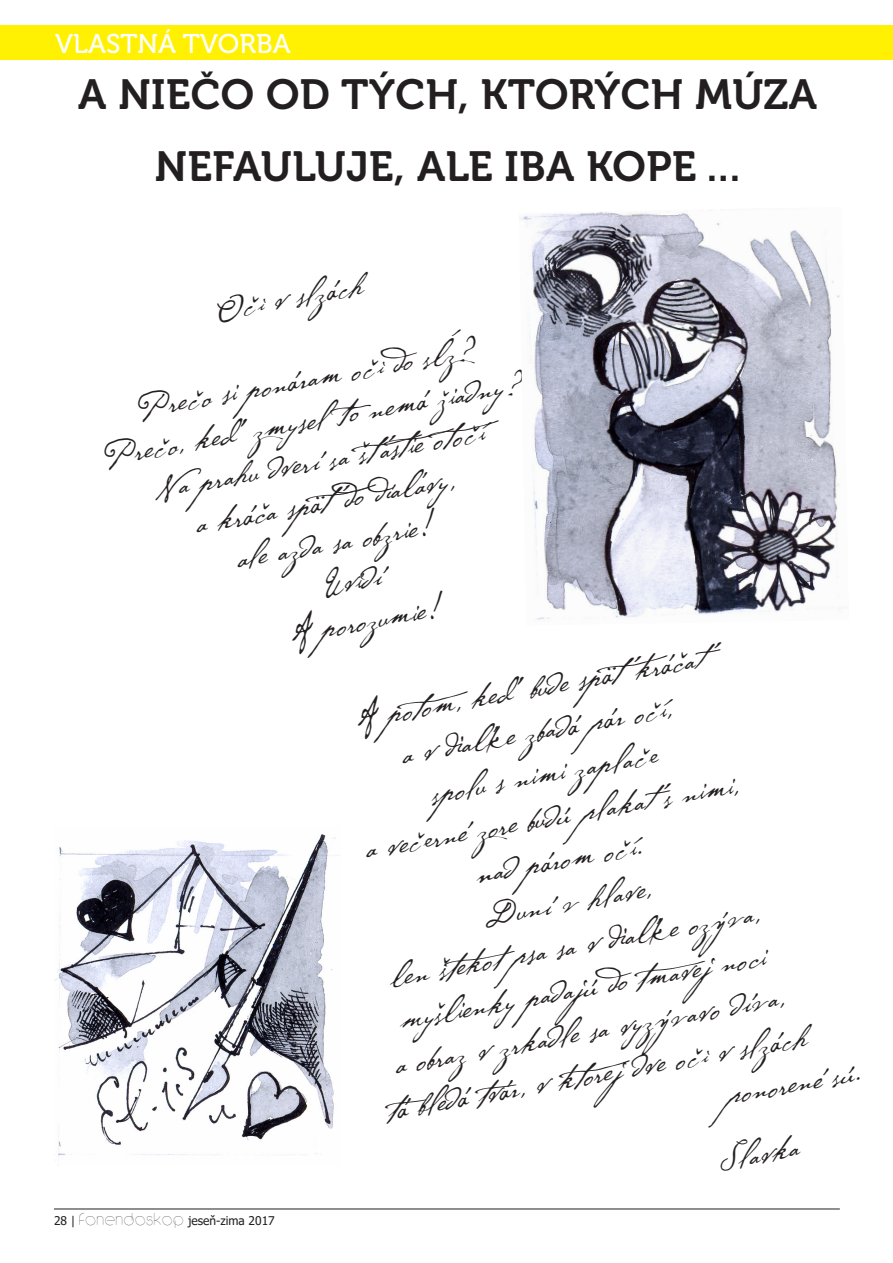
<style>
.page{position:relative;width:893px;height:1263px;background:#fff}
.page>*{position:absolute;margin:0;border:0;box-sizing:border-box;transform-origin:0 0}
.t1{font:42px "Museo 700";letter-spacing:.01em;color:#231f20}
.t2{font:34.5px "P22 Cezanne Pro";color:#231f20}
.t3{font:27px "Museo 500";color:#fff}
.t4{font:12px "Tahoma";color:#231f20}
.s1{font-family:"Circle D";font-size:18px}
</style>
<div class="page">
<hr style="left:54px;top:1209px;width:786px;height:1px;background:#231f20">
<div style="left:0;top:26px;width:893px;height:34px;background:#fff101"></div>
<img style="left:519px;top:209px;width:327px;height:411px">
<img style="left:54px;top:834px;width:285px;height:331px">
<p class="t3" style="left:55px;top:29px;width:237px">VLASTNÁ TVORBA</p>
<p class="t1" style="left:78px;top:71px;width:740px">A NIEČO OD TÝCH, KTORÝCH MÚZA</p>
<p class="t1" style="left:155px;top:143px;width:587px">NEFAULUJE, ALE IBA KOPE ...</p>
<p class="t2" style="left:212px;top:287px;width:151px;rotate:-10deg">Oči v slzách</p>
<p class="t2" style="left:133px;top:385px;width:340px;rotate:-10deg">Prečo si ponáram oči do sĺz?</p>
<p class="t2" style="left:100px;top:433px;width:423px;rotate:-10deg">Prečo, keď zmysel to nemá žiadny?</p>
<p class="t2" style="left:148px;top:466px;width:341px;rotate:-10deg">Na prahu dverí sa šťastie otočí</p>
<p class="t2" style="left:192px;top:500px;width:264px;rotate:-10deg">a kráča späť do di aľavy,</p>
<p class="t2" style="left:233px;top:535px;width:196px;rotate:-10deg">ale azda sa obzrie!</p>
<p class="t2" style="left:319px;top:562px;width:60px;rotate:-10deg">Uvidí</p>
<p class="t2" style="left:285px;top:610px;width:151px;rotate:-10deg">A porozumie!</p>
<p class="t2" style="left:351px;top:695px;width:359px;rotate:-10deg">A potom, keď bude späť kráčať</p>
<p class="t2" style="left:398px;top:731px;width:275px;rotate:-10deg">a v di aľke zbadá pár očí,</p>
<p class="t2" style="left:427px;top:770px;width:231px;rotate:-10deg">spolu s nimi zaplače</p>
<p class="t2" style="left:362px;top:826px;width:380px;rotate:-10deg">a večerné zore budú plakať s nimi,</p>
<p class="t2" style="left:472px;top:850px;width:170px;rotate:-10deg">nad párom očí.</p>
<p class="t2" style="left:479px;top:893px;width:172px;rotate:-10deg">Duní v hlave,</p>
<p class="t2" style="left:386px;top:954px;width:377px;rotate:-10deg">len štekot psa sa v di aľke ozýva,</p>
<p class="t2" style="left:395px;top:996px;width:373px;rotate:-10deg">myšlienky padajú do tmavej noci</p>
<p class="t2" style="left:391px;top:1041px;width:396px;rotate:-10deg">a obraz v zrkadle sa vyzývavo díva,</p>
<p class="t2" style="left:384px;top:1087px;width:427px;rotate:-10deg">tá bledá tvár, v ktorej dve oči v slzách</p>
<p class="t2" style="left:722px;top:1071px;width:139px;rotate:-10deg">ponorené sú.</p>
<p class="t2" style="left:714px;top:1137px;width:84px;rotate:-10deg">Slavka</p>
<p class="t4" style="left:54px;top:1212px;width:222px">28 | <span class="s1">fonendoskop</span> jeseň-zima 2017</p>
</div>
